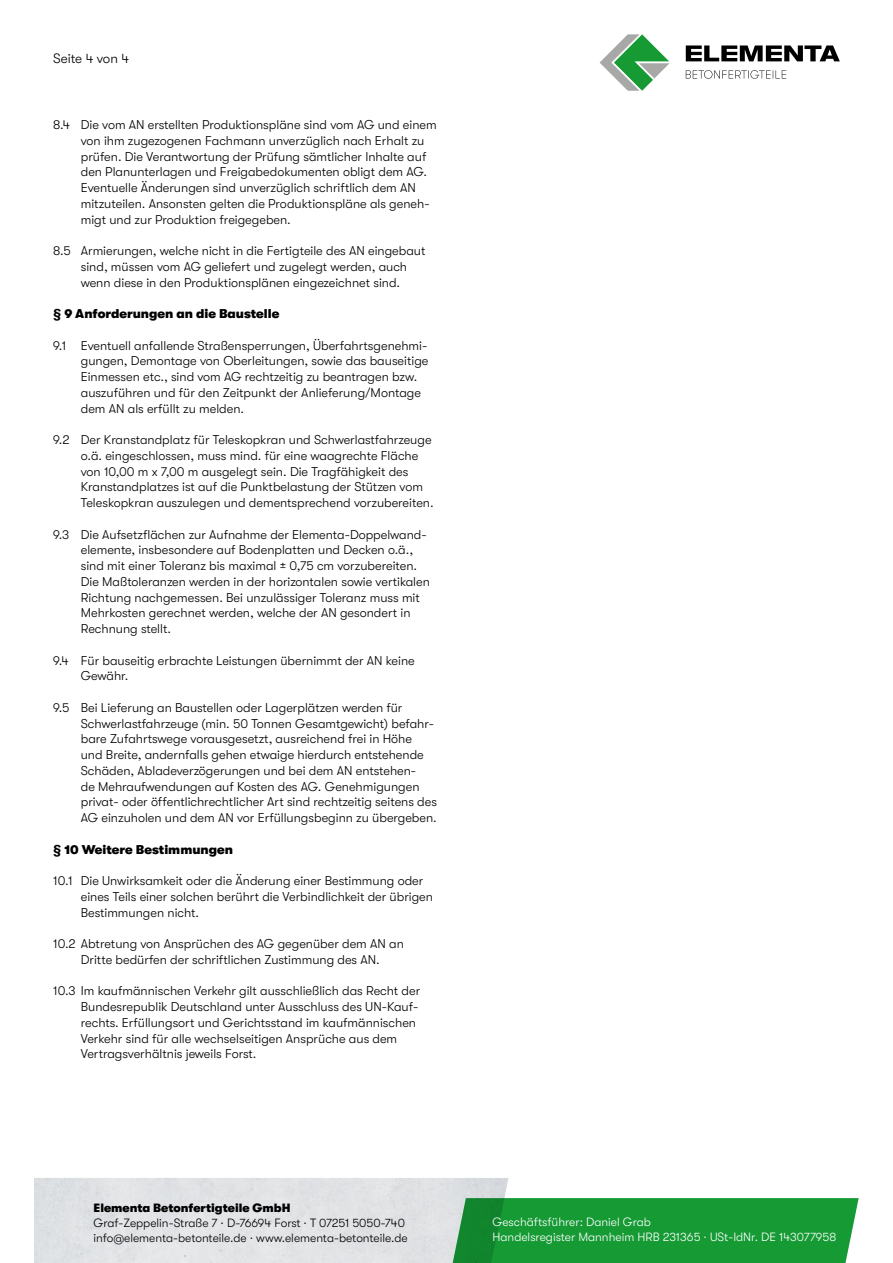
<style>
.page{position:relative;width:893px;height:1263px;background:#fff}
.page>*{position:absolute;margin:0;border:0;box-sizing:border-box;transform-origin:0 0}
.t1{font:300 13.5px "GT Walsheim Pro";color:#000}
.t2{font:300 12.75px/15.8px "GT Walsheim Pro";color:#000}
.t3{font:900 12.75px "GT Walsheim Pro";color:#000}
.t4{font:300 12px/15px "GT Walsheim Pro";color:#000}
.t5{font:300 12px/15px "GT Walsheim Pro";color:#fff}
.t6{font:900 12px "GT Walsheim Pro";color:#000}
</style>
<div class="page">
<svg style="left:450px;top:1198px;width:409px;height:65px;background:#1d9b3b"></svg>
<svg style="left:600px;top:34px;width:70px;height:57px"></svg>
<svg style="left:686px;top:70px;width:100px;height:9px"></svg>
<svg style="left:686px;top:45px;width:154px;height:16px"></svg>
<p class="t1" style="left:53px;top:50px;width:77px">Seite 4 von 4</p>
<p class="t2" style="left:81px;top:117px;width:357px;text-indent:-28px">8.4 Die vom AN erstellten Produktionspläne sind vom AG und einem von ihm zugezogenen Fachmann unverzüglich nach Erhalt zu prüfen. Die Verantwortung der Prüfung sämtlicher Inhalte auf den Planunterlagen und Freigabedokumenten obligt dem AG.<br>Eventuelle Änderungen sind unverzüglich schriftlich dem AN mitzuteilen. Ansonsten gelten die Produktionspläne als geneh&shy;migt und zur Produktion freigegeben.</p>
<p class="t2" style="left:81px;top:243px;width:346px;text-indent:-28px">8.5 Armierungen, welche nicht in die Fertigteile des AN eingebaut sind, müssen vom AG geliefert und zugelegt werden, auch wenn diese in den Produktionsplänen eingezeichnet sind.</p>
<p class="t3" style="left:53px;top:307px;width:228px">§ 9 Anforderungen an die Baustelle</p>
<p class="t2" style="left:81px;top:337px;width:349px;text-indent:-28px">9.1 Eventuell anfallende Straßensperrungen, Überfahrtsgenehmi&shy;gungen, Demontage von Oberleitungen, sowie das bauseitige Einmessen etc., sind vom AG rechtzeitig zu beantragen bzw. auszuführen und für den Zeitpunkt der Anlieferung/Montage dem AN als erfüllt zu melden.</p>
<p class="t2" style="left:81px;top:432px;width:354px;text-indent:-28px">9.2 Der Kranstandplatz für Teleskopkran und Schwerlastfahrzeuge o.ä. eingeschlossen, muss mind. für eine waagrechte Fläche von 10,00 m x 7,00 m ausgelegt sein. Die Tragfähigkeit des Kranstandplatzes ist auf die Punktbelastung der Stützen vom Teleskopkran auszulegen und dementsprechend vorzubereiten.</p>
<p class="t2" style="left:81px;top:526px;width:351px;text-indent:-28px">9.3 Die Aufsetzflächen zur Aufnahme der Elementa-Doppelwand&shy;elemente, insbesondere auf Bodenplatten und Decken o.ä., sind mit einer Toleranz bis maximal ± 0,75 cm vorzubereiten.<br>Die Maßtoleranzen werden in der horizontalen sowie vertikalen Richtung nachgemessen. Bei unzulässiger Toleranz muss mit Mehrkosten gerechnet werden, welche der AN gesondert in Rechnung stellt.</p>
<p class="t2" style="left:81px;top:652px;width:335px;text-indent:-28px">9.4 Für bauseitig erbrachte Leistungen übernimmt der AN keine<br>Gewähr.</p>
<p class="t2" style="left:81px;top:700px;width:358px;text-indent:-28px">9.5 Bei Lieferung an Baustellen oder Lagerplätzen werden für Schwerlastfahrzeuge (min. 50 Tonnen Gesamtgewicht) befahr&shy;bare Zufahrtswege vorausgesetzt, ausreichend frei in Höhe und Breite, andernfalls gehen etwaige hierdurch entstehende Schäden, Abladeverzögerungen und bei dem AN entstehen-<br>de Mehraufwendungen auf Kosten des AG. Genehmigungen privat- oder öffentlichrechtlicher Art sind rechtzeitig seitens des AG einzuholen und dem AN vor Erfüllungsbeginn zu übergeben.</p>
<p class="t3" style="left:53px;top:842px;width:181px">§ 10 Weitere Bestimmungen</p>
<p class="t2" style="left:81px;top:873px;width:354px;text-indent:-28px">10.1 Die Unwirksamkeit oder die Änderung einer Bestimmung oder eines Teils einer solchen berührt die Verbindlichkeit der übrigen<br>Bestimmungen nicht.</p>
<p class="t2" style="left:53px;top:936px;width:352px;text-align:center">10.2 Abtretung von Ansprüchen des AG gegenüber dem AN an<br>Dritte bedürfen der schriftlichen Zustimmung des AN.</p>
<p class="t2" style="left:81px;top:983px;width:341px;text-indent:-28px">10.3 Im kaufmännischen Verkehr gilt ausschließlich das Recht der Bundesrepublik Deutschland unter Ausschluss des UN-Kauf&shy;rechts. Erfüllungsort und Gerichtsstand im kaufmännischen Verkehr sind für alle wechselseitigen Ansprüche aus dem Vertragsverhältnis jeweils Forst.</p>
<p class="t6" style="left:94px;top:1201px;width:198px">Elementa Betonfertigteile GmbH</p>
<p class="t4" style="left:94px;top:1215px;width:316px">Graf-Zeppelin-Straße 7 · D-76694 Forst · T 07251 5050-740 info@elementa-betonteile.de · www.elementa-betonteile.de</p>
<p class="t5" style="left:492px;top:1214px;width:345px">Geschäftsführer: Daniel Grab<br>Handelsregister Mannheim HRB 231365 · USt-IdNr. DE 143077958</p>
</div>
